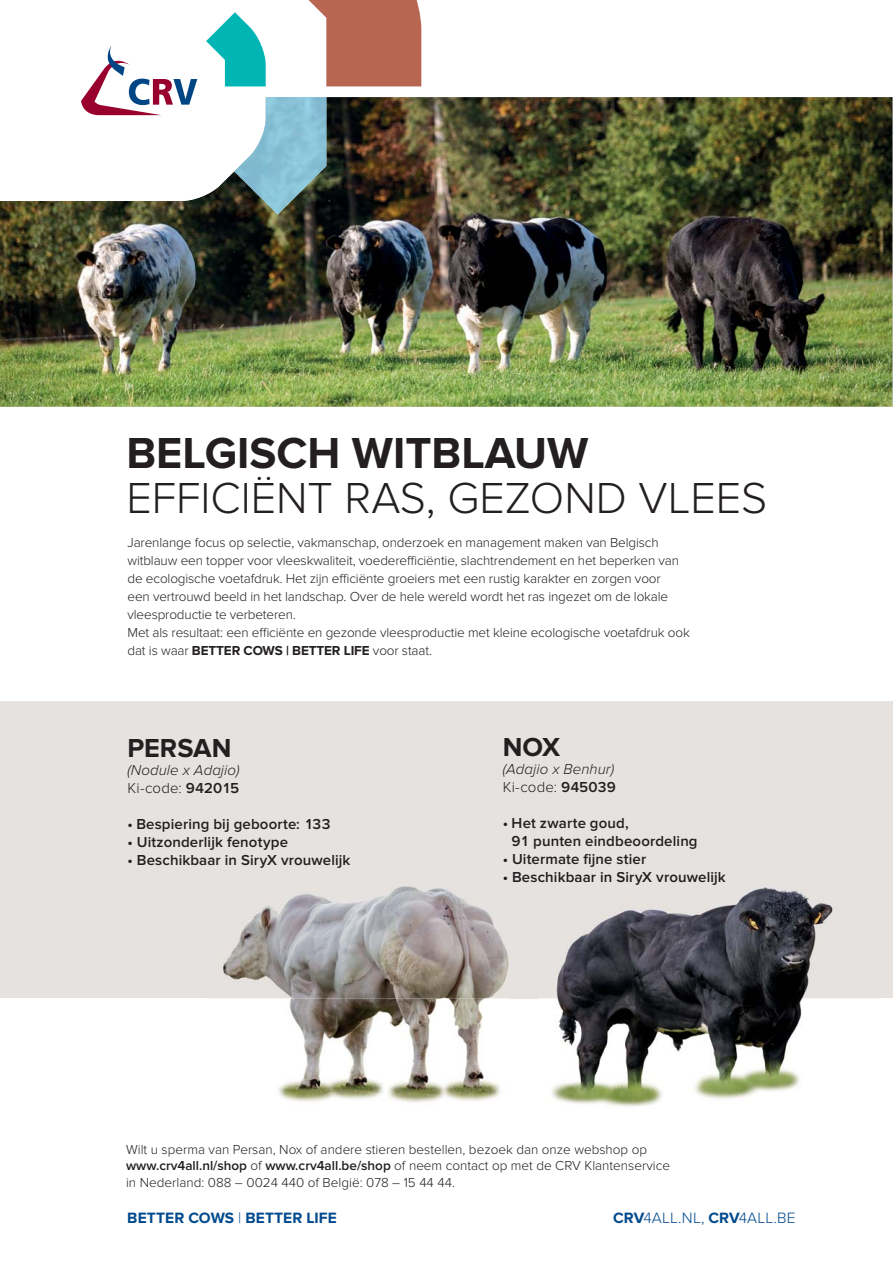
<style>
.page{position:relative;width:893px;height:1263px;background:#fff}
.page>*{position:absolute;margin:0;border:0;box-sizing:border-box;transform-origin:0 0}
.t1{font:300 45px "Proxima Nova";color:#231f20}
.t2{font:700 45px "Proxima Nova";color:#231f20}
.t3{font:700 27px "Proxima Nova";color:#231f20}
.t4{font:700 15.45px "Proxima Nova";letter-spacing:.01em;color:#004a8d}
.t5{font:300 15.45px "Proxima Nova";letter-spacing:.01em;color:#004a8d}
.t6{font:600 15px/18px "Proxima Nova";letter-spacing:.01em;color:#231f20}
.t7{font:italic 300 15px/18px "Proxima Nova";letter-spacing:.005em;color:#231f20}
.t8{font:600 15px "Proxima Nova";letter-spacing:.01em;color:#201b1c}
.t9{font:300 13.5px/18px "Proxima Nova";letter-spacing:-.01em;color:#231f20}
.s1{font-weight:700}
.s2{font-style:normal}
.s3{font-weight:600;font-style:normal}
.s4{font-weight:600}
.s5{font-weight:300}
</style>
<div class="page">
<div style="left:0;top:702px;width:893px;height:296px;background:#e5e2e0"></div>
<img style="left:0;top:97px;width:893px;height:310px">
<svg style="left:206px;top:12px;width:60px;height:74px"></svg>
<img style="left:234px;top:97px;width:92px;height:118px">
<svg style="left:81px;top:45px;width:116px;height:70px"></svg>
<svg style="left:308px;top:0;width:113px;height:86px;background:#c27c6b"></svg>
<img style="left:207px;top:998px;width:670px;height:109px">
<img style="left:556px;top:887px;width:277px;height:111px">
<img style="left:223px;top:886px;width:286px;height:112px">
<img style="left:510px;top:998px;width:27px;height:109px">
<h1 class="t2" style="left:126px;top:438px;width:464px">BELGISCH WITBLAUW</h1>
<h1 class="t1" style="left:126px;top:481px;width:642px">EFFICIËNT RAS, GEZOND VLEES</h1>
<p class="t9" style="left:128px;top:535px;width:564px">Jarenlange focus op selectie, vakmanschap, onderzoek en management maken van Belgisch witblauw een topper voor vleeskwaliteit, voederefficiëntie, slachtrendement en het beperken van de ecologische voetafdruk. Het zijn efficiënte groeiers met een rustig karakter en zorgen voor<br>een vertrouwd beeld in het landschap. Over de hele wereld wordt het ras ingezet om de lokale vleesproductie te verbeteren.<br>Met als resultaat: een efficiënte en gezonde vleesproductie met kleine ecologische voetafdruk ook dat is waar <span class="s1">BETTER COWS | BETTER LIFE</span> voor staat.</p>
<h2 class="t3" style="left:127px;top:739px;width:105px">PERSAN</h2>
<p class="t7" style="left:127px;top:761px;width:114px">(Nodule x Adajio)<br><span class="s2">Ki-code:</span> <span class="s3">942015</span></p>
<p class="t6" style="left:127px;top:816px;width:205px">• Bespiering bij geboorte: 133</p>
<p class="t6" style="left:127px;top:834px;width:162px">• Uitzonderlijk fenotype</p>
<p class="t6" style="left:127px;top:852px;width:225px">• Beschikbaar in SiryX vrouwelijk</p>
<h2 class="t3" style="left:503px;top:738px;width:59px">NOX</h2>
<p class="t7" style="left:503px;top:760px;width:115px">(Adajio x Benhur)<br><span class="s2">Ki-code:</span> <span class="s3">945039</span></p>
<p class="t6" style="left:512px;top:815px;width:188px;text-indent:-9px">• Het zwarte goud,<br>91 punten eindbeoordeling</p>
<p class="t6" style="left:503px;top:851px;width:145px">• Uitermate fijne stier</p>
<p class="t8" style="left:503px;top:871px;width:225px">• chikbaar in SiryX vrouwelijk</p>
<p class="t8" style="left:512px;top:871px;width:27px">Bes</p>
<p class="t9" style="left:126px;top:1142px;width:545px;line-height:16.2px">Wilt u sperma van Persan, Nox of andere stieren bestellen, bezoek dan onze webshop op <span class="s4">www.crv4all.nl/shop</span> of <span class="s4">www.crv4all.be/shop</span> of neem contact op met de CRV Klantenservice in Nederland: 088 – 0024 440 of België: 078 – 15 44 44.</p>
<p class="t4" style="left:127px;top:1212px;width:211px">BETTER COWS <span class="s5">|</span> BETTER LIFE</p>
<p class="t5" style="left:613px;top:1212px;width:184px"><span class="s1">CRV</span>4ALL.NL, <span class="s1">CRV</span>4ALL.BE</p>
</div>
